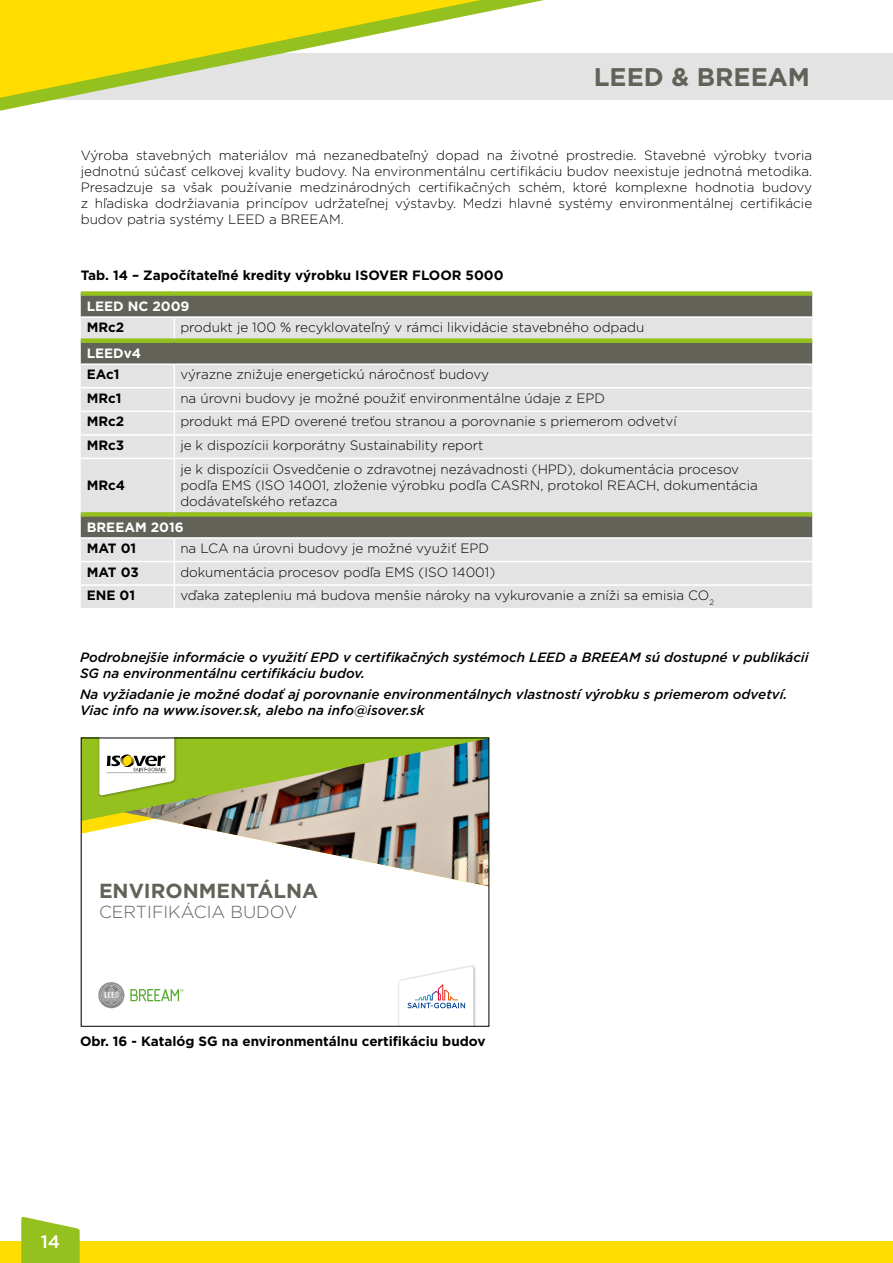
<style>
.page{position:relative;width:893px;height:1263px;background:#fff}
.page>*{position:absolute;margin:0;border:0;box-sizing:border-box;transform-origin:0 0}
.t1{font:700 25.5px "Gotham";color:#636259}
.t2{font:700 20.4px "Gotham";color:#636259}
.t3{font:500 18px "Gotham";color:#fff}
.t4{font:300 17.4px "Gotham";color:#636259}
.t5{font:300 13.5px/16.2px "Gotham";color:#000;text-align:justify}
.t6{font:italic 500 13.5px/16.2px "Gotham";color:#000}
.t7{font:700 13.5px "Gotham";color:#000}
.t8{font:700 13.5px "Gotham";color:#fff}
</style>
<div class="page">
<div style="left:0;top:53px;width:893px;height:47px;background:#e3e3e3"></div>
<svg style="left:0;top:0;width:544px;height:111px"></svg>
<div style="left:0;top:1242px;width:893px;height:21px;background:#fd0"></div>
<svg style="left:21px;top:1217px;width:59px;height:46px;background:#a3c93b"></svg>
<div style="left:81px;top:296px;width:731px;height:20px;background:#636259"></div>
<svg style="left:81px;top:318px;width:731px;height:290px;background:#d0cfce"></svg>
<svg style="left:174px;top:318px;width:1px;height:20px"></svg>
<svg style="left:174px;top:365px;width:1px;height:93px"></svg>
<hr style="left:174px;top:459px;width:1px;height:53px;background:#fff">
<svg style="left:174px;top:539px;width:1px;height:69px"></svg>
<div style="left:81px;top:291px;width:93px;height:5px;background:#95c11f"></div>
<div style="left:174px;top:291px;width:638px;height:5px;background:#95c11f"></div>
<div style="left:81px;top:338px;width:93px;height:5px;background:#95c11f"></div>
<div style="left:174px;top:338px;width:638px;height:5px;background:#95c11f"></div>
<div style="left:81px;top:512px;width:93px;height:5px;background:#95c11f"></div>
<div style="left:174px;top:512px;width:638px;height:5px;background:#95c11f"></div>
<hr style="left:81px;top:363px;width:93px;height:2px;background:#fff">
<hr style="left:174px;top:363px;width:638px;height:2px;background:#fff">
<hr style="left:81px;top:387px;width:93px;height:1px;background:#fff">
<hr style="left:174px;top:387px;width:638px;height:1px;background:#fff">
<hr style="left:81px;top:411px;width:93px;height:1px;background:#fff">
<hr style="left:174px;top:411px;width:638px;height:1px;background:#fff">
<hr style="left:81px;top:434px;width:93px;height:2px;background:#fff">
<hr style="left:174px;top:434px;width:638px;height:2px;background:#fff">
<hr style="left:81px;top:458px;width:93px;height:1px;background:#fff">
<hr style="left:174px;top:458px;width:638px;height:1px;background:#fff">
<hr style="left:81px;top:537px;width:93px;height:2px;background:#fff">
<hr style="left:174px;top:537px;width:638px;height:2px;background:#fff">
<hr style="left:81px;top:561px;width:93px;height:1px;background:#fff">
<hr style="left:174px;top:561px;width:638px;height:1px;background:#fff">
<hr style="left:81px;top:584px;width:93px;height:2px;background:#fff">
<hr style="left:174px;top:584px;width:638px;height:2px;background:#fff">
<img style="left:256px;top:839px;width:231px;height:47px">
<svg style="left:98px;top:982px;width:26px;height:26px"></svg>
<svg style="left:130px;top:989px;width:53px;height:12px"></svg>
<div style="left:397px;top:965px;width:80px;height:61px;background:#000;opacity:.4"></div>
<svg style="left:399px;top:966px;width:74px;height:59px"></svg>
<img style="left:83px;top:740px;width:404px;height:99px">
<div style="left:81px;top:738px;width:408px;height:289px;border:1px solid #000"></div>
<h1 class="t1" style="left:594px;top:60px;width:218px">LEED &amp; BREEAM</h1>
<p class="t5" style="left:81px;top:146px;width:733px">Výroba stavebných materiálov má nezanedbateľný dopad na životné prostredie. Stavebné výrobky tvoria jednotnú súčasť celkovej kvality budovy. Na environmentálnu certifikáciu budov neexistuje jednotná metodika.<br>Presadzuje sa však používanie medzinárodných certifikačných schém, ktoré komplexne hodnotia budovy z hľadiska dodržiavania princípov udržateľnej výstavby. Medzi hlavné systémy environmentálnej certifikácie budov patria systémy LEED a BREEAM.</p>
<p class="t7" style="left:81px;top:267px;width:424px">Tab. 14 – Započítateľné kredity výrobku ISOVER FLOOR 5000</p>
<p class="t8" style="left:87px;top:297px;width:104px">LEED NC 2009</p>
<p class="t7" style="left:87px;top:318px;width:39px">MRc2</p>
<p class="t5" style="left:180px;top:319px;width:466px">produkt je 100 % recyklovateľný v rámci likvidácie stavebného odpadu</p>
<p class="t8" style="left:87px;top:344px;width:56px">LEEDv4</p>
<p class="t7" style="left:87px;top:365px;width:34px">EAc1</p>
<p class="t5" style="left:180px;top:366px;width:310px">výrazne znižuje energetickú náročnosť budovy</p>
<p class="t7" style="left:87px;top:389px;width:36px">MRc1</p>
<p class="t5" style="left:180px;top:390px;width:426px">na úrovni budovy je možné použiť environmentálne údaje z EPD</p>
<p class="t7" style="left:87px;top:413px;width:39px">MRc2</p>
<p class="t5" style="left:180px;top:413px;width:498px">produkt má EPD overené treťou stranou a porovnanie s priemerom odvetví</p>
<p class="t7" style="left:87px;top:436px;width:39px">MRc3</p>
<p class="t5" style="left:180px;top:437px;width:305px">je k dispozícii korporátny Sustainability report</p>
<p class="t7" style="left:87px;top:476px;width:40px">MRc4</p>
<p class="t5" style="left:180px;top:460px;width:579px;text-align:left">je k dispozícii Osvedčenie o zdravotnej nezávadnosti (HPD), dokumentácia procesov podľa EMS (ISO 14001, zloženie výrobku podľa CASRN, protokol REACH, dokumentácia dodávateľského reťazca</p>
<p class="t8" style="left:87px;top:518px;width:98px">BREEAM 2016</p>
<p class="t7" style="left:87px;top:539px;width:51px">MAT 01</p>
<p class="t5" style="left:180px;top:540px;width:310px">na LCA na úrovni budovy je možné využiť EPD</p>
<p class="t7" style="left:87px;top:563px;width:54px">MAT 03</p>
<p class="t5" style="left:180px;top:563px;width:316px">dokumentácia procesov podľa EMS (ISO 14001)</p>
<p class="t7" style="left:87px;top:586px;width:50px">ENE 01</p>
<p class="t5" style="left:180px;top:587px;width:535px">vďaka zatepleniu má budova menšie nároky na vykurovanie a zníži sa emisia CO<sub>2</sub></p>
<p class="t6" style="left:80px;top:649px;width:730px">Podrobnejšie informácie o využití EPD v certifikačných systémoch LEED a BREEAM sú dostupné v publikácii<br>SG na environmentálnu certifikáciu budov.</p>
<p class="t6" style="left:80px;top:685px;width:709px">Na vyžiadanie je možné dodať aj porovnanie environmentálnych vlastností výrobku s priemerom odvetví.<br>Viac info na www.isover.sk, alebo na info@isover.sk</p>
<h2 class="t2" style="left:99px;top:877px;width:221px">ENVIRONMENTÁLNA</h2>
<p class="t4" style="left:99px;top:900px;width:200px">CERTIFIKÁCIA BUDOV</p>
<p class="t7" style="left:80px;top:1032px;width:407px">Obr. 16 - Katalóg SG na environmentálnu certifikáciu budov</p>
<h3 class="t3" style="left:41px;top:1229px;width:21px">14</h3>
</div>
